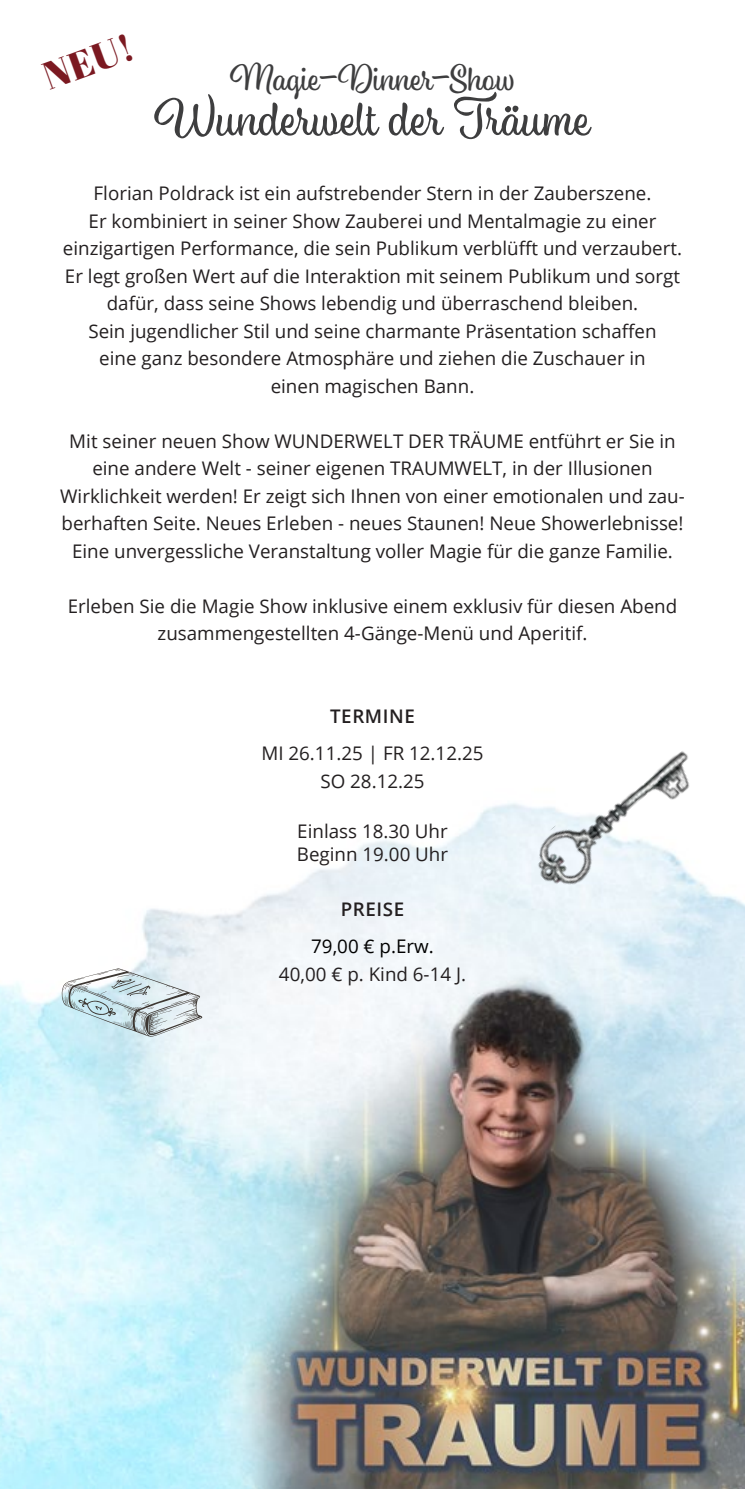
<style>
.page{position:relative;width:745px;height:1489px;background:#fff}
.page>*{position:absolute;margin:0;border:0;box-sizing:border-box;transform-origin:0 0}
.t1{font:50px "Eds Market Upright Script";letter-spacing:.005em;color:#3e3e3f}
.t2{font:38.5px "Abril Fatface";color:#7b1921}
.t3{font:35px "Eds Market Upright Script";letter-spacing:.005em;color:#3e3e3f}
.t4{font:18.75px/27.5px "Open Sans";color:#231f20;text-align:center}
.t5{font:600 18.75px "Open Sans";letter-spacing:.03em;color:#231f20}
.t6{font:18.75px "Open Sans";color:#000}
</style>
<div class="page">
<img style="left:0;top:803px;width:744px;height:685px">
<svg style="left:62px;top:968px;width:140px;height:69px;background:#c7d6db"></svg>
<img style="left:517px;top:751px;width:189px;height:152px">
<h2 class="t2" style="left:35px;top:52px;width:95px;rotate:-20deg">NEU!</h2>
<h3 class="t3" style="left:230px;top:57px;width:286px">Magie-Dinner-Show</h3>
<h1 class="t1" style="left:155px;top:89px;width:436px">Wunderwelt der Träume</h1>
<p class="t4" style="left:63px;top:179px;width:620px">Florian Poldrack ist ein aufstrebender Stern in der Zauberszene.<br>Er kombiniert in seiner Show Zauberei und Mentalmagie zu einer einzigartigen Performance, die sein Publikum verblüfft und verzaubert.<br>Er legt großen Wert auf die Interaktion mit seinem Publikum und sorgt dafür, dass seine Shows lebendig und überraschend bleiben.<br>Sein jugendlicher Stil und seine charmante Präsentation schaffen<br>eine ganz besondere Atmosphäre und ziehen die Zuschauer in<br>einen magischen Bann.</p>
<p class="t4" style="left:60px;top:427px;width:625px">Mit seiner neuen Show WUNDERWELT DER TRÄUME entführt er Sie in eine andere Welt - seiner eigenen TRAUMWELT, in der Illusionen Wirklichkeit werden! Er zeigt sich Ihnen von einer emotionalen und zau&shy;berhaften Seite. Neues Erleben - neues Staunen! Neue Showerlebnisse!<br>Eine unvergessliche Veranstaltung voller Magie für die ganze Familie.</p>
<p class="t4" style="left:68px;top:592px;width:610px">Erleben Sie die Magie Show inklusive einem exklusiv für diesen Abend zusammengestellten 4-Gänge-Menü und Aperitif.</p>
<p class="t5" style="left:330px;top:703px;width:86px">TERMINE</p>
<p class="t4" style="left:261px;top:739px;width:223px">MI 26.11.25 | FR 12.12.25<br>SO 28.12.25</p>
<p class="t4" style="left:296px;top:819px;width:153px;line-height:22.5px;text-align:left">Einlass 18.30 Uhr<br>Beginn 19.00 Uhr</p>
<p class="t5" style="left:340px;top:895px;width:65px">PREISE</p>
<p class="t6" style="left:311px;top:933px;width:124px">79,00 € p.Erw.</p>
<p class="t4" style="left:279px;top:959px;width:188px">40,00 € p. Kind 6-14 J.</p>
</div>
